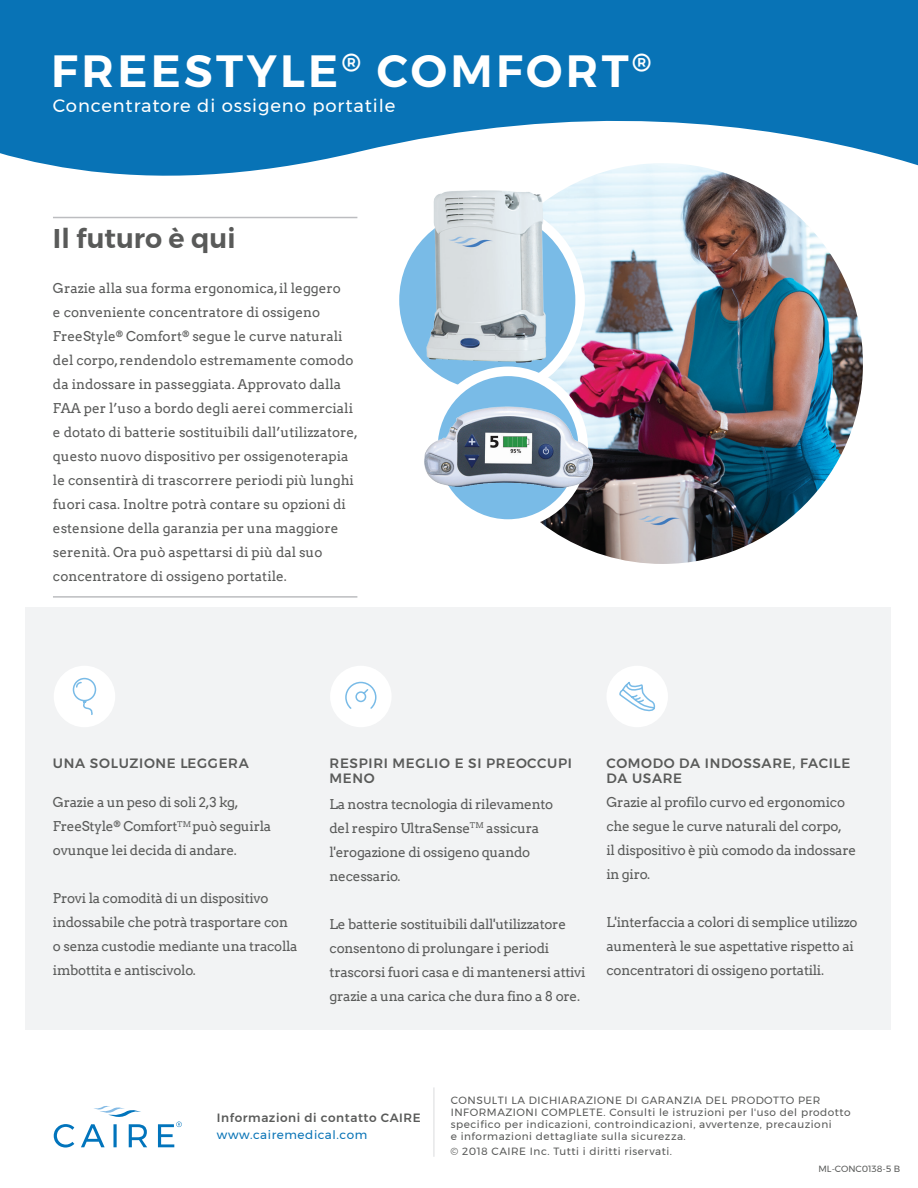
<style>
.page{position:relative;width:918px;height:1188px;background:#fff}
.page>*{position:absolute;margin:0;border:0;box-sizing:border-box;transform-origin:0 0}
.t1{font:600 45px "Montserrat";letter-spacing:.075em;color:#fff}
.t2{font:600 27px "Montserrat";color:#595a59}
.t3{font:18px "Montserrat";letter-spacing:.05em;color:#fff}
.t4{font:13.5px/24px "Arvo";letter-spacing:-.02em;color:#595a59}
.t5{font:13.5px/24px "Arvo";color:#595a59}
.t6{font:500 13.5px/15px "Montserrat";letter-spacing:.05em;color:#595a59}
.t7{font:500 12px "Montserrat";letter-spacing:.05em;color:#595a59}
.t8{font:12px "Montserrat";letter-spacing:.05em;color:#0873b6}
.t9{font:10.5px/12px "Montserrat";letter-spacing:.05em;color:#595a59}
.t10{font:9px "Montserrat";color:#595a59}
</style>
<div class="page">
<img style="left:540px;top:180px;width:323px;height:384px">
<div style="left:26px;top:607px;width:865px;height:422px;background:#f2f3f4"></div>
<svg style="left:0;top:0;width:918px;height:180px;fill:#0873b6"></svg>
<hr style="left:53px;top:596px;width:304px;height:2px;background:#bcbdc0">
<hr style="left:53px;top:217px;width:304px;height:1px;background:#bcbdc0">
<div style="left:54px;top:666px;width:61px;height:61px;background:#fff;border-radius:50%"></div>
<div style="left:330px;top:666px;width:62px;height:61px;background:#fff;border-radius:50%"></div>
<div style="left:606px;top:666px;width:62px;height:61px;background:#fff;border-radius:50%"></div>
<hr style="left:433px;top:1087px;width:2px;height:70px;background:#e6e7e9">
<svg style="left:72px;top:677px;width:25px;height:38px"></svg>
<svg style="left:620px;top:683px;width:36px;height:29px"></svg>
<svg style="left:54px;top:1124px;width:20px;height:24px"></svg>
<svg style="left:81px;top:1106px;width:66px;height:41px"></svg>
<svg style="left:158px;top:1122px;width:24px;height:25px"></svg>
<img style="left:398px;top:169px;width:183px;height:203px">
<svg style="left:345px;top:681px;width:32px;height:28px"></svg>
<svg style="left:433px;top:371px;width:150px;height:153px;background:#8ec6ea"></svg>
<div style="left:428px;top:367px;width:160px;height:162px;border:10px solid #fff;border-radius:50%"></div>
<img style="left:424px;top:406px;width:170px;height:84px">
<h1 class="t1" style="left:51px;top:35px;width:602px">FREESTYLE<sup>®</sup> COMFORT<sup>®</sup></h1>
<h3 class="t3" style="left:53px;top:92px;width:344px">Concentratore di ossigeno portatile</h3>
<h2 class="t2" style="left:53px;top:217px;width:184px">Il futuro è qui</h2>
<p class="t5" style="left:53px;top:276px;width:307px">Grazie alla sua forma ergonomica, il leggero<br>e conveniente concentratore di ossigeno FreeStyle<sup>®</sup> Comfort<sup>®</sup> segue le curve naturali del corpo, rendendolo estremamente comodo da indossare in passeggiata. Approvato dalla FAA per l’uso a bordo degli aerei commerciali e dotato di batterie sostituibili dall’utilizzatore, questo nuovo dispositivo per ossigenoterapia le consentirà di trascorrere periodi più lunghi fuori casa. Inoltre potrà contare su opzioni di estensione della garanzia per una maggiore serenità. Ora può aspettarsi di più dal suo concentratore di ossigeno portatile.</p>
<p class="t6" style="left:53px;top:756px;width:197px">UNA SOLUZIONE LEGGERA</p>
<p class="t4" style="left:53px;top:790px;width:220px">Grazie a un peso di soli 2,3 kg,<br>FreeStyle<sup>®</sup> Comfort<sup>TM</sup> può seguirla ovunque lei decida di andare.</p>
<p class="t4" style="left:53px;top:886px;width:246px">Provi la comodità di un dispositivo indossabile che potrà trasportare con o senza custodie mediante una tracolla imbottita e antiscivolo.</p>
<p class="t6" style="left:330px;top:756px;width:244px">RESPIRI MEGLIO E SI PREOCCUPI<br>MENO</p>
<p class="t4" style="left:330px;top:792px;width:225px">La nostra tecnologia di rilevamento del respiro UltraSense<sup>TM</sup> assicura l'erogazione di ossigeno quando necessario.</p>
<p class="t4" style="left:330px;top:912px;width:258px">Le batterie sostituibili dall'utilizzatore consentono di prolungare i periodi trascorsi fuori casa e di mantenersi attivi grazie a una carica che dura fino a 8 ore.</p>
<p class="t6" style="left:606px;top:756px;width:246px">COMODO DA INDOSSARE, FACILE<br>DA USARE</p>
<p class="t4" style="left:606px;top:790px;width:251px">Grazie al profilo curvo ed ergonomico che segue le curve naturali del corpo,<br>il dispositivo è più comodo da indossare in giro.</p>
<p class="t4" style="left:606px;top:910px;width:253px">L'interfaccia a colori di semplice utilizzo aumenterà le sue aspettative rispetto ai concentratori di ossigeno portatili.</p>
<p class="t7" style="left:217px;top:1108px;width:205px">Informazioni di contatto CAIRE</p>
<p class="t8" style="left:217px;top:1126px;width:152px">www.cairemedical.com</p>
<p class="t9" style="left:451px;top:1094px;width:401px">CONSULTI LA DICHIARAZIONE DI GARANZIA DEL PRODOTTO PER INFORMAZIONI COMPLETE. Consulti le istruzioni per l'uso del prodotto specifico per indicazioni, controindicazioni, avvertenze, precauzioni<br>e informazioni dettagliate sulla sicurezza.</p>
<p class="t9" style="left:450px;top:1145px;width:223px">© 2018 CAIRE Inc. Tutti i diritti riservati.</p>
<p class="t10" style="left:819px;top:1162px;width:83px">ML-CONC0138-5 B</p>
</div>
